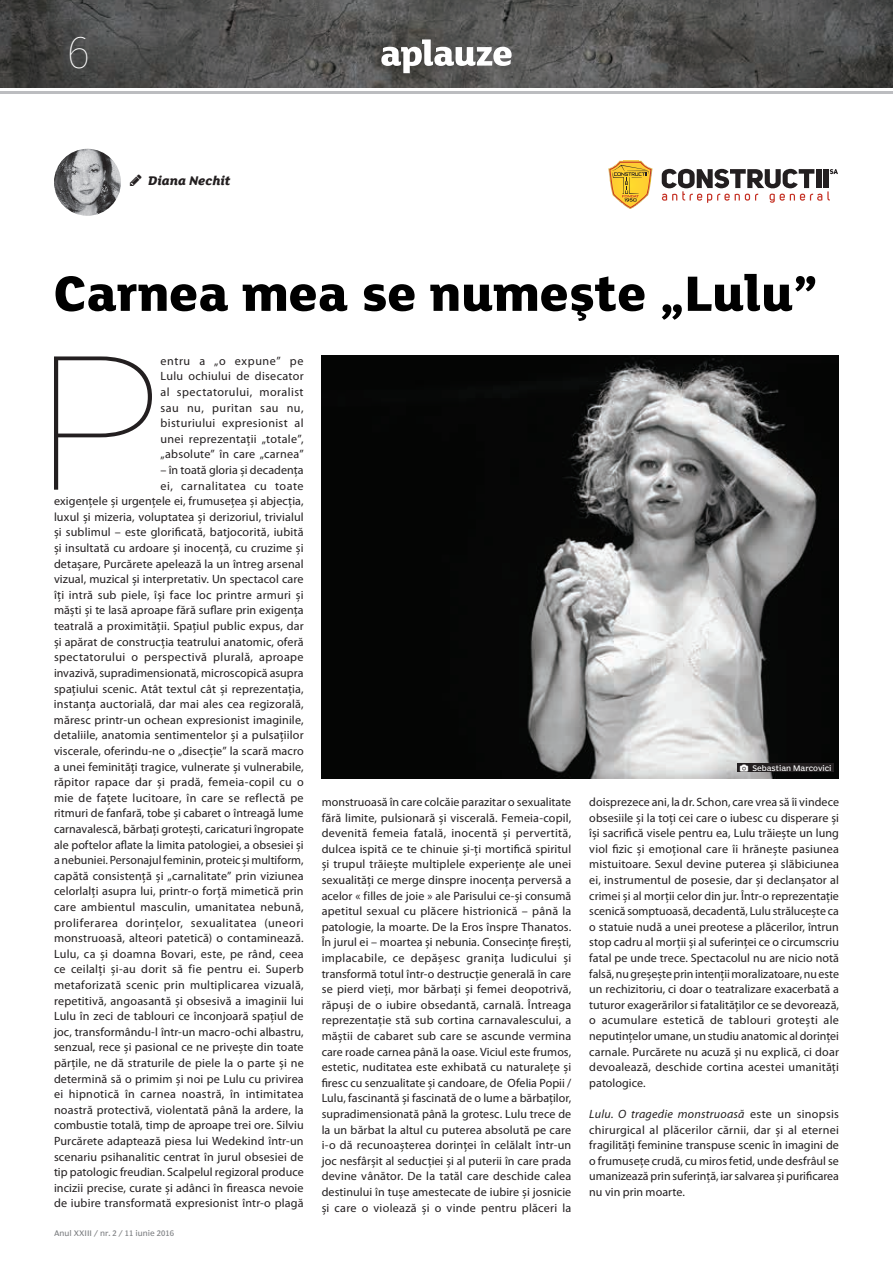
<style>
.page{position:relative;width:893px;height:1263px;background:#fff}
.page>*{position:absolute;margin:0;border:0;box-sizing:border-box;transform-origin:0 0}
.t1{font:100 190.35px "Gotham";color:#231f20}
.t2{font:800 54px "Lola FS";color:#000}
.t3{font:100 46.5px "Fira Sans";color:#fff}
.t4{font:italic 800 13.5px "Lola FS";letter-spacing:-.005em;color:#231f20}
.t5{font:12px/15.6px "Myriad Pro";letter-spacing:.01em;color:#231f20;text-align:justify}
.t6{font:7.5px "Poynter Agate Regular One";color:#808285}
.t7{font:7.5px "Poynter Agate Regular One";color:#fff}
.s1{font-style:italic}
</style>
<div class="page">
<img style="left:0;top:0;width:893px;height:87px">
<svg style="left:381px;top:39px;width:131px;height:34px"></svg>
<hr style="left:0;top:91px;width:893px;height:3px;background:#bcbdc0">
<img style="left:322px;top:356px;width:517px;height:423px">
<img style="left:54px;top:149px;width:67px;height:67px;border-radius:33px">
<svg style="left:662px;top:169px;width:176px;height:34px"></svg>
<svg style="left:608px;top:161px;width:44px;height:48px"></svg>
<div style="left:737px;top:763px;width:97px;height:9px;background:#231f20"></div>
<h3 class="t3" style="left:67px;top:19px;width:25px">6</h3>
<p class="t4" style="left:148px;top:173px;width:84px">Diana Nechit</p>
<h2 class="t2" style="left:54px;top:264px;width:765px">Carnea mea se numeşte „Lulu”</h2>
<h1 class="t1" style="left:34px;top:305px;width:129px">P</h1>
<p class="t5" style="left:161px;top:353px;width:145px">entru a „o expune” pe Lulu ochiului de disecator al spectatorului, moralist sau nu, puritan sau nu, bisturiului expresionist al unei reprezentații „totale”, „absolute” în care „carnea”</p>
<p class="t5" style="left:54px;top:462px;width:251px;text-align:right">– în toată gloria și decadența<br>ei, carnalitatea cu toate<br>exigențele și urgențele ei, frumusețea și abjecția, luxul și mizeria, voluptatea și derizoriul, trivialul și sublimul – este glorificată, batjocorită, iubită și insultată cu ardoare și inocență, cu cruzime și detașare, Purcărete apelează la un întreg arsenal vizual, muzical și interpretativ. Un spectacol care îți intră sub piele, își face loc printre armuri și măști și te lasă aproape fără suflare prin exigența teatrală a proximității. Spațiul public expus, dar și apărat de construcția teatrului anatomic, oferă spectatorului o perspectivă plurală, aproape invazivă, supradimensionată, microscopică asupra spațiului scenic. Atât textul cât și reprezentația, instanța auctorială, dar mai ales cea regizorală, măresc printr-un ochean expresionist imaginile, detaliile, anatomia sentimentelor și a pulsațiilor viscerale, oferindu-ne o „disecție” la scară macro a unei feminități tragice, vulnerate și vulnerabile, răpitor rapace dar și pradă, femeia-copil cu o mie de fațete lucitoare, în care se reflectă pe ritmuri de fanfară, tobe și cabaret o întreagă lume carnavalescă, bărbați grotești, caricaturi îngropate ale poftelor aflate la limita patologiei, a obsesiei și a nebuniei. Personajul feminin, proteic și multiform, capătă consistență și „carnalitate” prin viziunea celorlalți asupra lui, printr-o forță mimetică prin care ambientul masculin, umanitatea nebună, proliferarea dorințelor, sexualitatea (uneori monstruoasă, alteori patetică) o contaminează.<br>Lulu, ca și doamna Bovari, este, pe rând, ceea ce ceilalți și-au dorit să fie pentru ei. Superb metaforizată scenic prin multiplicarea vizuală, repetitivă, angoasantă și obsesivă a imaginii lui Lulu în zeci de tablouri ce înconjoară spațiul de joc, transformându-l într-un macro-ochi albastru, senzual, rece și pasional ce ne privește din toate părțile, ne dă straturile de piele la o parte și ne determină să o primim și noi pe Lulu cu privirea ei hipnotică în carnea noastră, în intimitatea noastră protectivă, violentată până la ardere, la combustie totală, timp de aproape trei ore. Silviu Purcărete adaptează piesa lui Wedekind într-un scenariu psihanalitic centrat în jurul obsesiei de tip patologic freudian. Scalpelul regizoral produce incizii precise, curate și adânci în fireasca nevoie de iubire transformată expresionist într-o plagă</p>
<p class="t6" style="left:54px;top:1228px;width:121px">Anul XXIII / nr. 2 / 11 iunie 2016</p>
<p class="t7" style="left:752px;top:763px;width:81px">Sebastian Marcovici</p>
<p class="t5" style="left:322px;top:794px;width:251px">monstruoasă în care colcăie parazitar o sexualitate fără limite, pulsionară și viscerală. Femeia-copil, devenită femeia fatală, inocentă și pervertită, dulcea ispită ce te chinuie și-ți mortifică spiritul și trupul trăiește multiplele experiențe ale unei sexualități ce merge dinspre inocența perversă a acelor « filles de joie » ale Parisului ce-și consumă apetitul sexual cu plăcere histrionică – până la patologie, la moarte. De la Eros înspre Thanatos.<br>În jurul ei – moartea și nebunia. Consecințe firești, implacabile, ce depășesc granița ludicului și transformă totul într-o destrucție generală în care se pierd vieți, mor bărbați și femei deopotrivă, răpuși de o iubire obsedantă, carnală. Întreaga reprezentație stă sub cortina carnavalescului, a măștii de cabaret sub care se ascunde vermina care roade carnea până la oase. Viciul este frumos, estetic, nuditatea este exhibată cu naturalețe și firesc cu senzualitate și candoare, de Ofelia Popii / Lulu, fascinantă și fascinată de o lume a bărbaților, supradimensionată până la grotesc. Lulu trece de la un bărbat la altul cu puterea absolută pe care i-o dă recunoașterea dorinței în celălalt într-un joc nesfârșit al seducției și al puterii în care prada devine vânător. De la tatăl care deschide calea destinului în tușe amestecate de iubire și josnicie și care o violează și o vinde pentru plăceri la</p>
<p class="t5" style="left:589px;top:794px;width:251px">doisprezece ani, la dr. Schon, care vrea să îi vindece obsesiile și la toți cei care o iubesc cu disperare și își sacrifică visele pentru ea, Lulu trăiește un lung viol fizic și emoțional care îi hrănește pasiunea mistuitoare. Sexul devine puterea și slăbiciunea ei, instrumentul de posesie, dar și declanșator al crimei și al morții celor din jur. Într-o reprezentație scenică somptuoasă, decadentă, Lulu strălucește ca o statuie nudă a unei preotese a plăcerilor, întrun stop cadru al morții și al suferinței ce o circumscriu fatal pe unde trece. Spectacolul nu are nicio notă falsă, nu greșește prin intenții moralizatoare, nu este un rechizitoriu, ci doar o teatralizare exacerbată a tuturor exagerărilor si fatalităților ce se devorează, o acumulare estetică de tablouri grotești ale neputințelor umane, un studiu anatomic al dorinței carnale. Purcărete nu acuză și nu explică, ci doar devoalează, deschide cortina acestei umanități patologice.</p>
<p class="t5" style="left:589px;top:1106px;width:251px"><span class="s1">Lulu. O tragedie monstruoasă</span> este un sinopsis chirurgical al plăcerilor cărnii, dar și al eternei fragilități feminine transpuse scenic în imagini de o frumusețe crudă, cu miros fetid, unde desfrâul se umanizează prin suferință, iar salvarea și purificarea nu vin prin moarte.</p>
</div>
